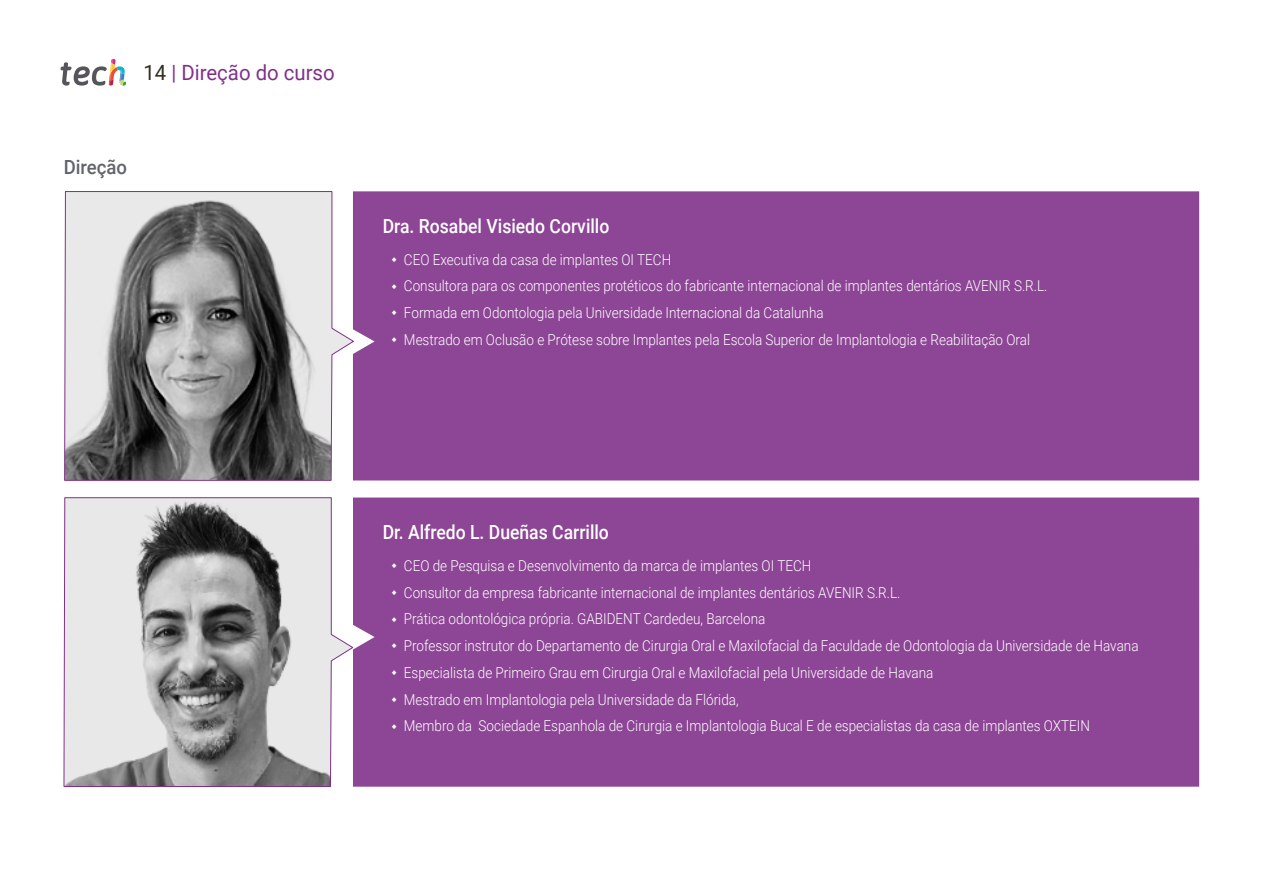
<style>
.page{position:relative;width:1263px;height:893px;background:#fff}
.page>*{position:absolute;margin:0;border:0;box-sizing:border-box;transform-origin:0 0}
.t1{font:21px "Roboto";color:#813089}
.t2{font:500 19.5px "Roboto";color:#fff;scale:.9 1}
.t3{font:500 19.5px "Roboto";color:#61646a;scale:.95 1}
.t4{font:300 15px/26.7px "Roboto";color:#fff;scale:.9 1}
.s1{color:#312e20}
</style>
<div class="page">
<svg style="left:61px;top:59px;width:65px;height:27px"></svg>
<svg style="left:64px;top:497px;width:289px;height:290px;background:#b8b7b8"></svg>
<svg style="left:64px;top:191px;width:290px;height:290px;background:#9b9a9b"></svg>
<div style="left:353px;top:191px;width:846px;height:289px;background:#8d4595"></div>
<div style="left:353px;top:497px;width:846px;height:290px;background:#8d4595"></div>
<svg style="left:392px;top:257px;width:5px;height:5px"></svg>
<svg style="left:392px;top:284px;width:5px;height:5px"></svg>
<svg style="left:392px;top:310px;width:5px;height:5px"></svg>
<svg style="left:392px;top:337px;width:5px;height:5px"></svg>
<svg style="left:392px;top:563px;width:4px;height:5px"></svg>
<svg style="left:392px;top:590px;width:4px;height:5px"></svg>
<svg style="left:392px;top:617px;width:4px;height:5px"></svg>
<svg style="left:392px;top:643px;width:4px;height:5px"></svg>
<svg style="left:392px;top:670px;width:4px;height:5px"></svg>
<svg style="left:392px;top:697px;width:4px;height:5px"></svg>
<svg style="left:392px;top:724px;width:4px;height:5px"></svg>
<h1 class="t1" style="left:144px;top:57px;width:193px"><span class="s1">14</span> | Direção do curso</h1>
<h2 class="t3" style="left:64px;top:154px;width:68px">Direção</h2>
<h2 class="t2" style="left:383px;top:212px;width:253px">Dra. Rosabel Visiedo Corvillo</h2>
<p class="t4" style="left:404px;top:245px;width:716px">CEO Executiva da casa de implantes OI TECH<br>Consultora para os componentes protéticos do fabricante internacional de implantes dentários AVENIR S.R.L.<br>Formada em Odontologia pela Universidade Internacional da Catalunha<br>Mestrado em Oclusão e Prótese sobre Implantes pela Escola Superior de Implantologia e Reabilitação Oral</p>
<h2 class="t2" style="left:383px;top:518px;width:253px">Dr. Alfredo L. Dueñas Carrillo</h2>
<p class="t4" style="left:404px;top:551px;width:818px">CEO de Pesquisa e Desenvolvimento da marca de implantes OI TECH<br>Consultor da empresa fabricante internacional de implantes dentários AVENIR S.R.L.<br>Prática odontológica própria. GABIDENT Cardedeu, Barcelona<br>Professor instrutor do Departamento de Cirurgia Oral e Maxilofacial da Faculdade de Odontologia da Universidade de Havana Especialista de Primeiro Grau em Cirurgia Oral e Maxilofacial pela Universidade de Havana<br>Mestrado em Implantologia pela Universidade da Flórida,<br>Membro da Sociedade Espanhola de Cirurgia e Implantologia Bucal E de especialistas da casa de implantes OXTEIN</p>
</div>
